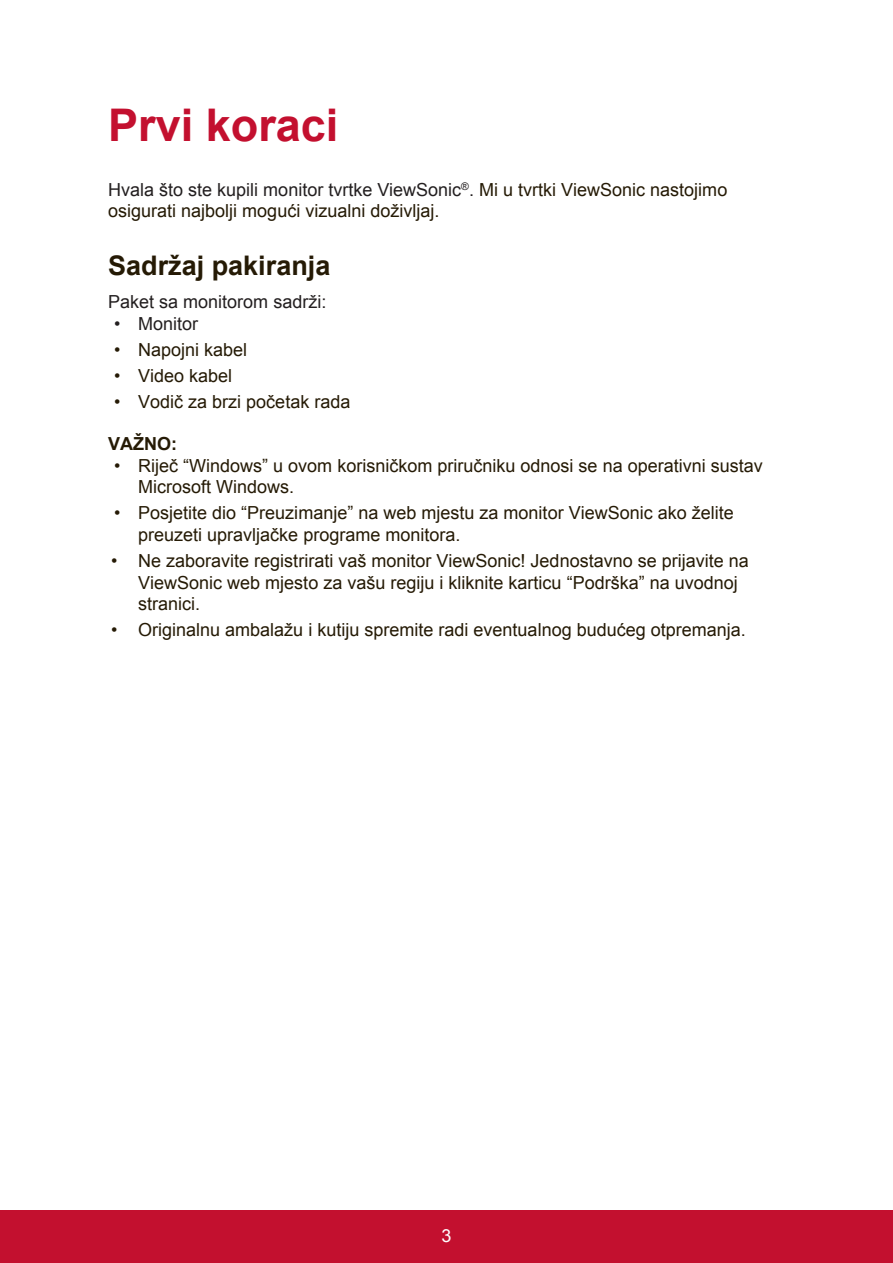
<style>
.page{position:relative;width:893px;height:1263px;background:#fff}
.page>*{position:absolute;margin:0;border:0;box-sizing:border-box;transform-origin:0 0}
.t1{font:700 45px "Arial";color:#c3102f}
.t2{font:700 27px "Arial";color:#251a05}
.t3{font:18px/21.6px "Arial";color:#251a05}
.t4{font:18px "Arial";color:#231f20}
.t5{font:700 18px "Arial";color:#251a05}
.t6{font:18px "Arial";color:#fff}
.s1{color:#231f20}
</style>
<div class="page">
<div style="left:0;top:1210px;width:892px;height:53px;background:#c3102f"></div>
<h1 class="t1" style="left:108px;top:95px;width:232px">Prvi koraci</h1>
<p class="t3" style="left:108px;top:179px;width:620px"><span class="s1">Hvala što ste kupili monitor tvrtke ViewSonic</span><sup>®</sup><span class="s1">.</span> Mi u tvrtki ViewSonic nastojimo osigurati najbolji mogući vizualni doživljaj.</p>
<h2 class="t2" style="left:108px;top:247px;width:224px">Sadržaj pakiranja</h2>
<p class="t4" style="left:108px;top:290px;width:220px">Paket sa monitorom sadrži:</p>
<p class="t4" style="left:114px;top:312px;width:86px">• Monitor</p>
<p class="t3" style="left:114px;top:339px;width:135px">• Napojni kabel</p>
<p class="t3" style="left:114px;top:365px;width:120px">• Video kabel</p>
<p class="t3" style="left:114px;top:391px;width:238px">• Vodič za brzi početak rada</p>
<p class="t5" style="left:108px;top:431px;width:70px">VAŽNO:</p>
<p class="t3" style="left:138px;top:454px;width:626px;text-indent:-24px">• Riječ “Windows” u ovom korisničkom priručniku odnosi se na operativni sustav<br>Microsoft Windows.</p>
<p class="t3" style="left:138px;top:502px;width:597px;text-indent:-24px">• Posjetite dio “Preuzimanje” na web mjestu za monitor ViewSonic ako želite preuzeti upravljačke programe monitora.</p>
<p class="t3" style="left:138px;top:550px;width:612px;text-indent:-27px">• Ne zaboravite registrirati vaš monitor ViewSonic! Jednostavno se prijavite na<br>ViewSonic web mjesto za vašu regiju i kliknite karticu “Podrška” na uvodnoj stranici.</p>
<p class="t3" style="left:111px;top:619px;width:636px">• Originalnu ambalažu i kutiju spremite radi eventualnog budućeg otpremanja.</p>
<p class="t6" style="left:441px;top:1223px;width:12px">3</p>
</div>
